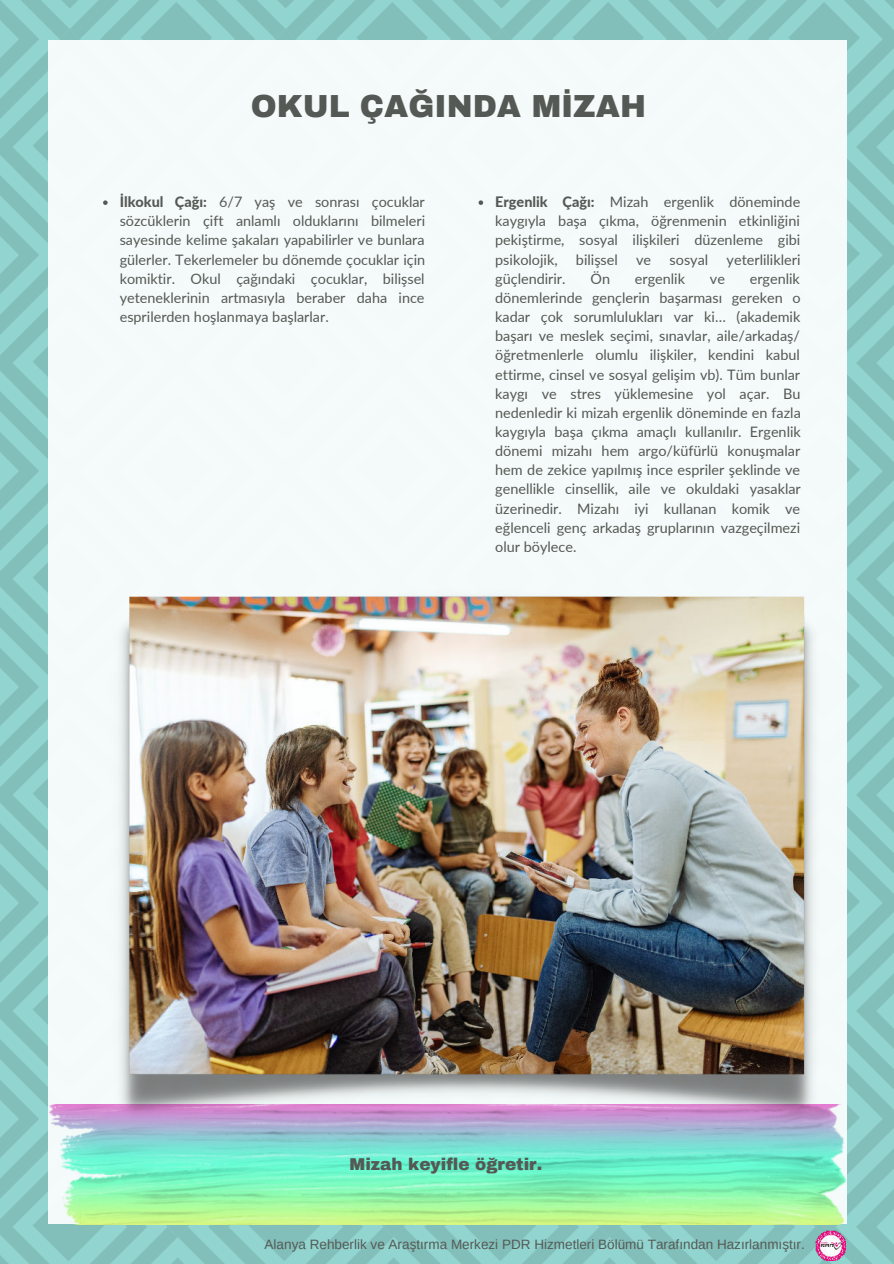
<style>
.page{position:relative;width:894px;height:1264px;background:#fff}
.page>*{position:absolute;margin:0;border:0;box-sizing:border-box;transform-origin:0 0}
.t1{font:900 31.2px "Archivo";color:#555955}
.t2{font:900 16.8px "Archivo";color:#555955}
.t3{font:14.4px/19.2px "Lato";color:#555955;text-align:justify}
.t4{font:13.5px "Arimo";color:#555955}
.s1{font-weight:800}
</style>
<div class="page">
<img style="left:0;top:0;width:893px;height:1263px">
<div style="left:48px;top:40px;width:798px;height:1183px;background:#f4f9f9"></div>
<img style="left:48px;top:1104px;width:798px;height:120px">
<img style="left:815px;top:1230px;width:30px;height:30px">
<img style="left:111px;top:596px;width:710px;height:526px">
<svg style="left:103px;top:200px;width:5px;height:5px"></svg>
<svg style="left:478px;top:200px;width:5px;height:5px"></svg>
<h1 class="t1" style="left:251px;top:87px;width:397px">OKUL ÇAĞINDA MİZAH</h1>
<p class="t3" style="left:120px;top:192px;width:307px"><span class="s1">İlkokul Çağı:</span> 6/7 yaş ve sonrası çocuklar sözcüklerin çift anlamlı olduklarını bilmeleri sayesinde kelime şakaları yapabilirler ve bunlara gülerler. Tekerlemeler bu dönemde çocuklar için komiktir. Okul çağındaki çocuklar, bilişsel yeteneklerinin artmasıyla beraber daha ince esprilerden hoşlanmaya başlarlar.</p>
<p class="t3" style="left:495px;top:192px;width:306px"><span class="s1">Ergenlik Çağı:</span> Mizah ergenlik döneminde kaygıyla başa çıkma, öğrenmenin etkinliğini pekiştirme, sosyal ilişkileri düzenleme gibi psikolojik,</p>
<p class="t3" style="left:575px;top:249px;width:43px">bilişsel</p>
<p class="t3" style="left:636px;top:249px;width:17px">ve</p>
<p class="t3" style="left:669px;top:249px;width:40px">sosyal</p>
<p class="t3" style="left:726px;top:249px;width:75px">yeterlilikleri</p>
<p class="t3" style="left:495px;top:268px;width:72px">güçlendirir.</p>
<p class="t3" style="left:590px;top:268px;width:21px">Ön</p>
<p class="t3" style="left:634px;top:268px;width:52px">ergenlik</p>
<p class="t3" style="left:709px;top:268px;width:17px">ve</p>
<p class="t3" style="left:495px;top:268px;width:307px;text-indent:254px">ergenlik dönemlerinde gençlerin başarması gereken o kadar çok sorumlulukları var ki… (akademik başarı ve meslek seçimi, sınavlar, aile/arkadaş/ öğretmenlerle olumlu ilişkiler, kendini kabul ettirme, cinsel ve sosyal gelişim vb). Tüm bunlar kaygı ve stres yüklemesine yol açar. Bu nedenledir ki mizah ergenlik döneminde en fazla kaygıyla başa çıkma amaçlı kullanılır. Ergenlik dönemi mizahı hem argo/küfürlü konuşmalar hem de zekice yapılmış ince espriler şeklinde ve genellikle cinsellik, aile ve okuldaki yasaklar üzerinedir. Mizahı iyi kullanan komik ve eğlenceli genç arkadaş gruplarının vazgeçilmezi olur böylece.</p>
<p class="t2" style="left:349px;top:1153px;width:194px">Mizah keyifle öğretir.</p>
<p class="t4" style="left:264px;top:1235px;width:541px">Alanya Rehberlik ve Araştırma Merkezi PDR Hizmetleri Bölümü Tarafından Hazırlanmıştır.</p>
</div>
